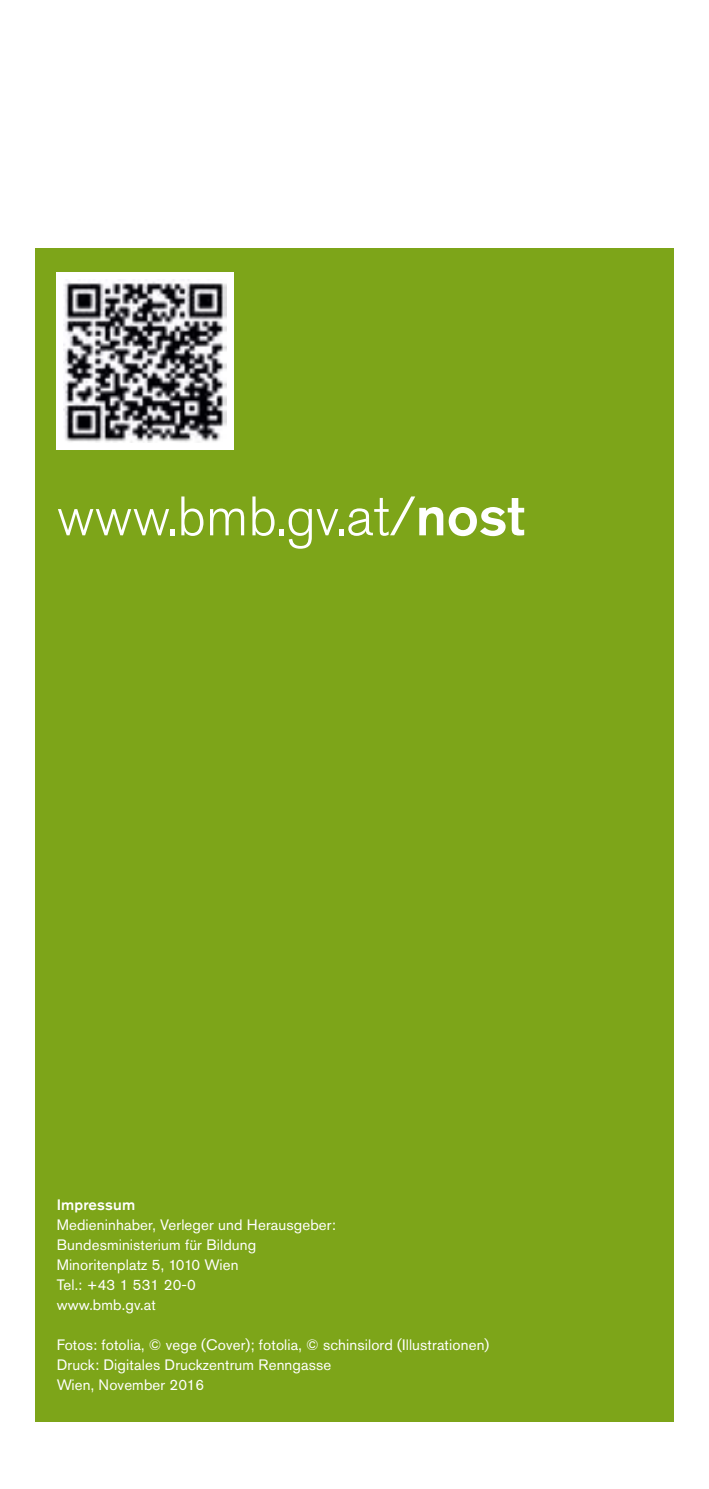
<style>
.page{position:relative;width:709px;height:1489px;background:#fff}
.page>*{position:absolute;margin:0;border:0;box-sizing:border-box;transform-origin:0 0}
.t1{font:300 55px "Akzidenz Grotesk Pro";color:#fff}
.t2{font:15px/20px "Akzidenz Grotesk Pro";letter-spacing:.01em;color:#fff}
.t3{font:500 15px "Akzidenz Grotesk Pro";letter-spacing:.01em;color:#fff}
.s1{font-weight:500}
</style>
<div class="page">
<div style="left:35px;top:248px;width:638px;height:1173px;background:#7da519"></div>
<div style="left:57px;top:272px;width:177px;height:178px;background:#fff"></div>
<img style="left:64px;top:280px;width:163px;height:163px">
<h1 class="t1" style="left:57px;top:480px;width:469px">www.bmb.gv.at/<span class="s1">nost</span></h1>
<p class="t3" style="left:57px;top:1194px;width:80px">Impressum</p>
<p class="t2" style="left:57px;top:1214px;width:281px">Medieninhaber, Verleger und Herausgeber:<br>Bundesministerium für Bildung<br>Minoritenplatz 5, 1010 Wien<br>Tel.: +43 1 531 20-0<br>www.bmb.gv.at</p>
<p class="t2" style="left:57px;top:1334px;width:434px">Fotos: fotolia, © vege (Cover); fotolia, © schinsilord (Illustrationen)<br>Druck: Digitales Druckzentrum Renngasse<br>Wien, November 2016</p>
</div>
